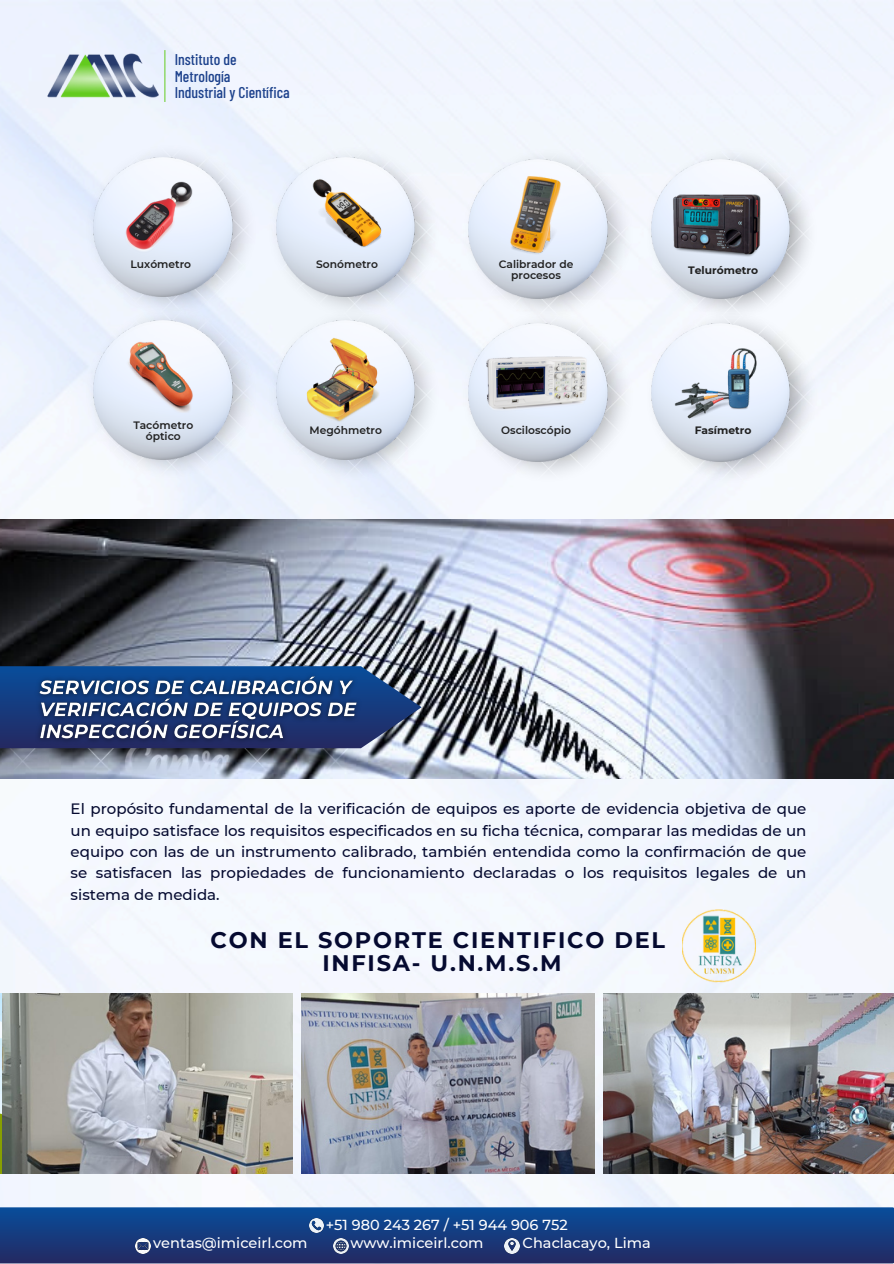
<style>
.page{position:relative;width:894px;height:1264px;background:#fff}
.page>*{position:absolute;margin:0;border:0;box-sizing:border-box;transform-origin:0 0}
.t1{font:700 22.5px "Montserrat";letter-spacing:.08em;color:#050a30}
.t2{font:500 15.6px/16.8px "Barlow Condensed";color:#1c418c}
.t3{font:500 15px/21.3px "Montserrat";color:#050a30;text-align:justify}
.t4{font:500 14.55px "Montserrat";color:#fff}
.t5{font:600 10.65px/11.6px "Montserrat";color:#202020;text-align:center}
.t6{font:700 10.65px "Montserrat";color:#202020}
</style>
<div class="page">
<div style="left:0;top:0;width:893px;height:1207px;background:#f2f7fe"></div>
<svg style="left:0;top:1207px;width:893px;height:56px;background:#173c7f"></svg>
<img style="left:309px;top:1218px;width:14px;height:14px">
<img style="left:135px;top:1238px;width:15px;height:15px">
<img style="left:334px;top:1238px;width:14px;height:15px">
<img style="left:505px;top:1238px;width:14px;height:15px">
<img style="left:46px;top:50px;width:114px;height:52px">
<hr style="left:164px;top:50px;width:1px;height:52px;background:#64cc1f">
<img style="left:0;top:519px;width:893px;height:259px">
<svg style="left:0;top:666px;width:421px;height:82px;background:#3c5684"></svg>
<img style="left:30px;top:666px;width:336px;height:82px">
<img style="left:0;top:748px;width:374px;height:25px">
<img style="left:643px;top:145px;width:177px;height:163px">
<img style="left:266px;top:142px;width:177px;height:164px">
<img style="left:83px;top:141px;width:178px;height:163px">
<img style="left:459px;top:145px;width:178px;height:163px">
<img style="left:94px;top:158px;width:138px;height:138px">
<img style="left:276px;top:158px;width:139px;height:138px">
<img style="left:468px;top:160px;width:139px;height:138px">
<img style="left:650px;top:160px;width:139px;height:138px">
<img style="left:643px;top:308px;width:177px;height:179px">
<img style="left:266px;top:306px;width:177px;height:178px">
<img style="left:83px;top:304px;width:178px;height:179px">
<img style="left:459px;top:308px;width:178px;height:179px">
<img style="left:94px;top:321px;width:138px;height:138px">
<img style="left:276px;top:321px;width:139px;height:138px">
<img style="left:468px;top:323px;width:139px;height:138px">
<img style="left:650px;top:323px;width:139px;height:138px">
<img style="left:672px;top:347px;width:88px;height:73px">
<img style="left:505px;top:174px;width:57px;height:84px">
<img style="left:667px;top:189px;width:97px;height:69px">
<img style="left:102px;top:172px;width:110px;height:92px">
<img style="left:310px;top:173px;width:75px;height:77px">
<img style="left:121px;top:337px;width:79px;height:75px">
<img style="left:302px;top:335px;width:77px;height:89px">
<img style="left:476px;top:356px;width:123px;height:55px">
<img style="left:682px;top:909px;width:73px;height:73px">
<img style="left:304px;top:993px;width:290px;height:180px">
<img style="left:605px;top:993px;width:288px;height:180px">
<img style="left:2px;top:993px;width:291px;height:180px">
<p class="t2" style="left:175px;top:50px;width:116px">Instituto de<br>Metrología<br>Industrial y Científica</p>
<h1 class="t5" style="left:130px;top:258px;width:62px">Luxómetro</h1>
<p class="t5" style="left:498px;top:258px;width:76px">Calibrador de procesos</p>
<p class="t5" style="left:316px;top:258px;width:63px">Sonómetro</p>
<p class="t5" style="left:133px;top:419px;width:61px">Tacómetro óptico</p>
<p class="t5" style="left:309px;top:425px;width:74px">Megóhmetro</p>
<p class="t5" style="left:501px;top:425px;width:71px">Osciloscópio</p>
<p class="t6" style="left:688px;top:263px;width:71px">Telurómetro</p>
<p class="t6" style="left:694px;top:424px;width:58px">Fasímetro</p>
<p class="t3" style="left:71px;top:798px;width:737px">El propósito fundamental de la verificación de equipos es aporte de evidencia objetiva de que un equipo satisface los requisitos especificados en su ficha técnica, comparar las medidas de un equipo con las de un instrumento calibrado, también entendida como la confirmación de que se satisfacen las propiedades de funcionamiento declaradas o los requisitos legales de un sistema de medida.</p>
<p class="t1" style="left:210px;top:926px;width:456px">CON EL SOPORTE CIENTIFICO DEL</p>
<p class="t1" style="left:322px;top:948px;width:240px">INFISA- U.N.M.S.M</p>
<p class="t4" style="left:326px;top:1215px;width:243px">+51 980 243 267 / +51 944 906 752</p>
<p class="t4" style="left:153px;top:1233px;width:156px">ventas@imiceirl.com</p>
<p class="t4" style="left:350px;top:1233px;width:134px">www.imiceirl.com</p>
<p class="t4" style="left:522px;top:1233px;width:130px">Chaclacayo, Lima</p>
</div>
